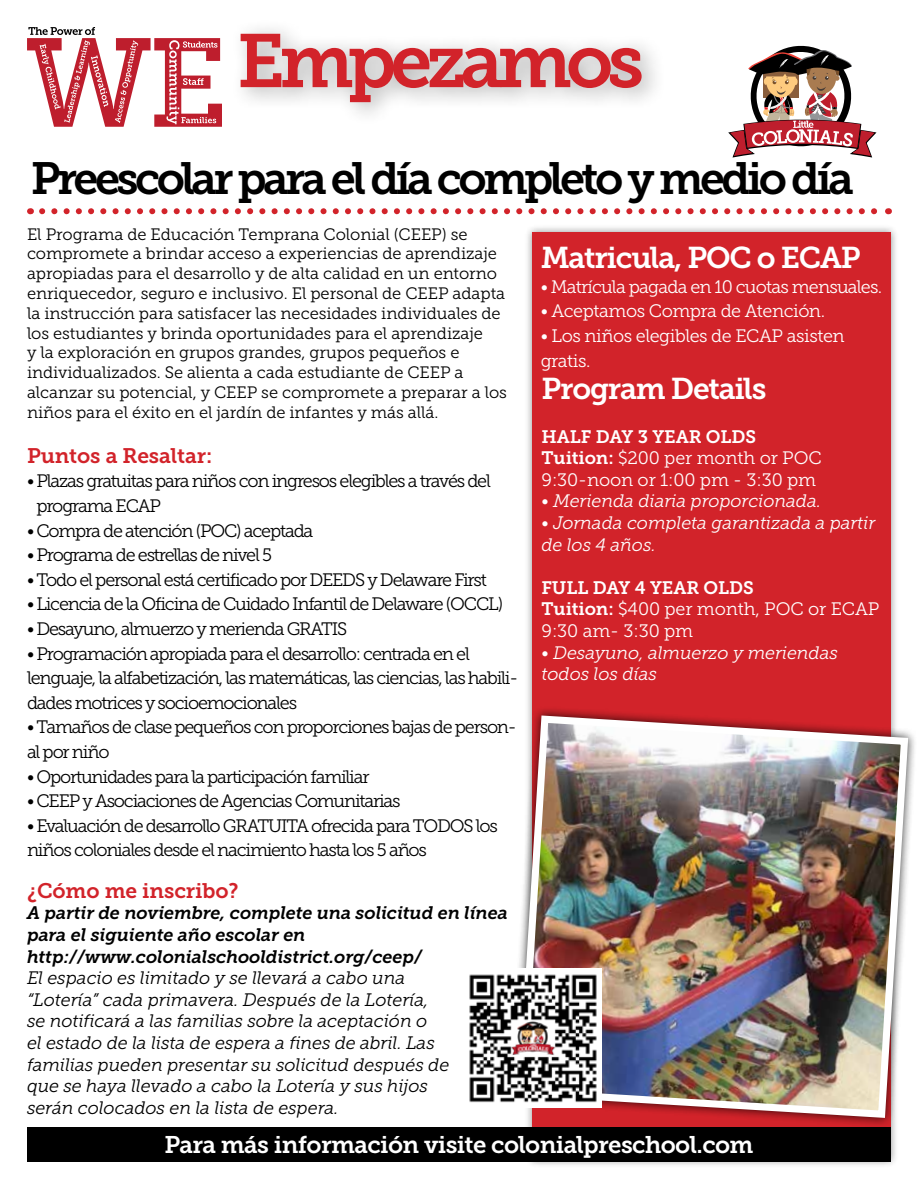
<style>
.page{position:relative;width:918px;height:1188px;background:#fff}
.page>*{position:absolute;margin:0;border:0;box-sizing:border-box;transform-origin:0 0}
.t1{font:75.15px "Museo Slab 700";letter-spacing:-.08em;color:#d2232a}
.t2{font:45px "Museo Slab 700";letter-spacing:-.08em;color:#000}
.t3{font:30px "Museo Slab 700";letter-spacing:-.04em;color:#fff}
.t4{font:24px "Museo Slab 700";letter-spacing:-.025em;color:#fff}
.t5{font:21px "Museo Slab 700";letter-spacing:-.005em;color:#d2232a}
.t6{font:18px/24.6px "Museo Slab 300";letter-spacing:-.065em;color:#000}
.t7{font:italic 18px/21.6px "Museo Slab 300";letter-spacing:-.005em;color:#000}
.t8{font:italic 18px/21.6px "Museo Slab 700";letter-spacing:-.005em;color:#000}
.t9{font:italic 18px/21.6px "Museo Slab 300";letter-spacing:-.005em;color:#fff}
.t10{font:18px/21.6px "Museo Slab 300";letter-spacing:-.005em;color:#fff}
.t11{font:18px/24.6px "Museo Slab 300";letter-spacing:-.025em;color:#fff}
.t12{font:18px "Museo Slab 300";letter-spacing:-.045em;color:#fff}
.t13{font:18px "Museo Slab 700";letter-spacing:-.005em;color:#fff}
.t14{font:16.5px/19.8px "Museo Slab 300";letter-spacing:-.005em;color:#000}
.s1{font-family:"Museo Slab 700"}
</style>
<div class="page">
<div style="left:524px;top:224px;width:375px;height:945px;background:#000;opacity:.44"></div>
<div style="left:532px;top:232px;width:359px;height:929px;background:#d2232a"></div>
<svg style="left:42px;top:208px;width:835px;height:6px"></svg>
<svg style="left:728px;top:45px;width:149px;height:113px"></svg>
<div style="left:229px;top:19px;width:438px;height:107px;background:#000;opacity:.32"></div>
<svg style="left:27px;top:27px;width:195px;height:100px"></svg>
<div style="left:509px;top:706px;width:409px;height:421px;background:#000;opacity:.75"></div>
<img style="left:515px;top:712px;width:397px;height:410px">
<div style="left:27px;top:1127px;width:864px;height:34px;background:#000"></div>
<img style="left:469px;top:968px;width:132px;height:139px">
<h1 class="t1" style="left:237px;top:19px;width:409px">Empezamos</h1>
<h2 class="t2" style="left:31px;top:153px;width:824px">Preescolar para el día completo y medio día</h2>
<p class="t14" style="left:27px;top:224px;width:481px">El Programa de Educación Temprana Colonial (CEEP) se compromete a brindar acceso a experiencias de aprendizaje apropiadas para el desarrollo y de alta calidad en un entorno enriquecedor, seguro e inclusivo. El personal de CEEP adapta la instrucción para satisfacer las necesidades individuales de los estudiantes y brinda oportunidades para el aprendizaje<br>y la exploración en grupos grandes, grupos pequeños e individualizados. Se alienta a cada estudiante de CEEP a alcanzar su potencial, y CEEP se compromete a preparar a los niños para el éxito en el jardín de infantes y más allá.</p>
<p class="t5" style="left:27px;top:444px;width:187px">Puntos a Resaltar:</p>
<p class="t6" style="left:36px;top:469px;width:456px;text-indent:-9px">• Plazas gratuitas para niños con ingresos elegibles a través del programa ECAP</p>
<p class="t6" style="left:27px;top:518px;width:288px">• Compra de atención (POC) aceptada</p>
<p class="t6" style="left:27px;top:543px;width:247px">• Programa de estrellas de nivel 5</p>
<p class="t6" style="left:27px;top:567px;width:461px">• Todo el personal está certificado por DEEDS y Delaware First</p>
<p class="t6" style="left:27px;top:592px;width:478px">• Licencia de la Oficina de Cuidado Infantil de Delaware (OCCL)</p>
<p class="t6" style="left:27px;top:617px;width:322px">• Desayuno, almuerzo y merienda GRATIS</p>
<p class="t6" style="left:27px;top:641px;width:493px">• Programación apropiada para el desarrollo: centrada en el lenguaje, la alfabetización, las matemáticas, las ciencias, las habili&shy;dades motrices y socioemocionales</p>
<p class="t6" style="left:27px;top:715px;width:491px">• Tamaños de clase pequeños con proporciones bajas de person&shy;al por niño</p>
<p class="t6" style="left:27px;top:764px;width:344px">• Oportunidades para la participación familiar</p>
<p class="t6" style="left:27px;top:789px;width:375px">• CEEP y Asociaciones de Agencias Comunitarias</p>
<p class="t6" style="left:27px;top:814px;width:472px">• Evaluación de desarrollo GRATUITA ofrecida para TODOS los niños coloniales desde el nacimiento hasta los 5 años</p>
<p class="t5" style="left:27px;top:879px;width:213px">¿Cómo me inscribo?</p>
<p class="t8" style="left:27px;top:903px;width:482px">A partir de noviembre, complete una solicitud en línea para el siguiente año escolar en http://www.colonialschooldistrict.org/ceep/</p>
<p class="t7" style="left:27px;top:967px;width:424px">El espacio es limitado y se llevará a cabo una “Lotería” cada primavera. Después de la Lotería, se notificará a las familias sobre la aceptación o<br>el estado de la lista de espera a fines de abril. Las familias pueden presentar su solicitud después de que se haya llevado a cabo la Lotería y sus hijos serán colocados en la lista de espera.</p>
<h3 class="t3" style="left:541px;top:241px;width:321px">Matricula, POC o ECAP</h3>
<p class="t12" style="left:541px;top:277px;width:343px">• Matrícula pagada en 10 cuotas mensuales.</p>
<p class="t11" style="left:541px;top:299px;width:286px">• Aceptamos Compra de Atención.</p>
<p class="t11" style="left:541px;top:324px;width:305px">• Los niños elegibles de ECAP asisten gratis.</p>
<h3 class="t3" style="left:542px;top:372px;width:226px">Program Details</h3>
<p class="t13" style="left:542px;top:426px;width:216px">HALF DAY 3 YEAR OLDS</p>
<p class="t10" style="left:542px;top:447px;width:282px"><span class="s1">Tuition:</span> $200 per month or POC<br>9:30-noon or 1:00 pm - 3:30 pm</p>
<p class="t9" style="left:542px;top:491px;width:281px">• Merienda diaria proporcionada.</p>
<p class="t9" style="left:542px;top:512px;width:335px">• Jornada completa garantizada a partir de los 4 años.</p>
<p class="t13" style="left:542px;top:577px;width:214px">FULL DAY 4 YEAR OLDS</p>
<p class="t10" style="left:542px;top:599px;width:339px"><span class="s1">Tuition:</span> $400 per month, POC or ECAP<br>9:30 am- 3:30 pm</p>
<p class="t9" style="left:542px;top:642px;width:298px">• Desayuno, almuerzo y meriendas todos los días</p>
<h3 class="t4" style="left:164px;top:1131px;width:591px">Para más información visite colonialpreschool.com</h3>
</div>
